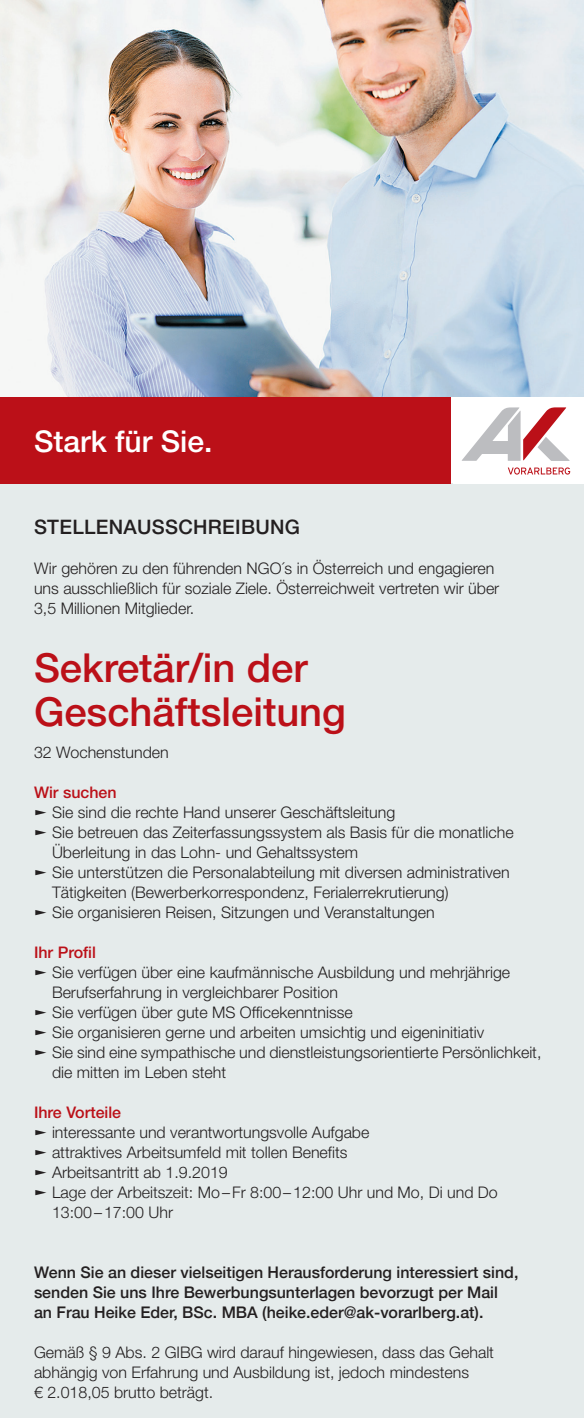
<style>
.page{position:relative;width:584px;height:1418px;background:#fff}
.page>*{position:absolute;margin:0;border:0;box-sizing:border-box;transform-origin:0 0}
.t1{font:500 40px/44px "Helvetica Neue LT";color:#bb1018}
.t2{font:500 30px "Helvetica Neue LT";color:#fff}
.t3{font:500 20px "Helvetica Neue LT";letter-spacing:.015em;color:#231f20}
.t4{font:300 16px/20px "Helvetica Neue LT";color:#231f20}
.t5{font:500 16px/20px "Helvetica Neue";color:#231f20}
.t6{font:500 16px "Helvetica Neue LT";color:#bb1018}
.s1{font-family:"Helvetica Neue"}
</style>
<div class="page">
<div style="left:0;top:483px;width:584px;height:934px;background:#e5ebeb"></div>
<img style="left:0;top:1px;width:584px;height:396px">
<svg style="left:462px;top:407px;width:108px;height:54px"></svg>
<svg style="left:508px;top:467px;width:62px;height:7px"></svg>
<div style="left:0;top:397px;width:451px;height:86px;background:#bb1018"></div>
<h2 class="t2" style="left:34px;top:423px;width:180px">Stark für Sie.</h2>
<p class="t3" style="left:34px;top:514px;width:268px">STELLENAUSSCHREIBUNG</p>
<p class="t4" style="left:34px;top:557px;width:467px">Wir gehören zu den führenden NGO´s in Österreich und engagieren uns ausschließlich für soziale Ziele. Österreichweit vertreten wir über<br>3,5 Millionen Mitglieder.</p>
<h1 class="t1" style="left:34px;top:645px;width:313px">Sekretär/in der<br>Geschäftsleitung</h1>
<p class="t4" style="left:34px;top:741px;width:136px">32 Wochenstunden</p>
<p class="t6" style="left:34px;top:782px;width:84px">Wir suchen</p>
<p class="t4" style="left:34px;top:801px;width:363px">❑ Sie sind die rechte Hand unserer Geschäftsleitung</p>
<p class="t4" style="left:52px;top:821px;width:463px;text-indent:-18px">❑ Sie betreuen das Zeiterfassungssystem als Basis für die monatliche<br>Überleitung in das Lohn- und Gehaltssystem</p>
<p class="t4" style="left:52px;top:861px;width:459px;text-indent:-18px">❑ Sie unterstützen die Personalabteilung mit diversen administrativen<br>Tätigkeiten (Bewerberkorrespondenz, Ferialerrekrutierung)</p>
<p class="t4" style="left:34px;top:901px;width:402px">❑ Sie organisieren Reisen, Sitzungen und Veranstaltungen</p>
<p class="t6" style="left:34px;top:942px;width:63px">Ihr Profil</p>
<p class="t4" style="left:52px;top:961px;width:460px;text-indent:-18px">❑ Sie verfügen über eine kaufmännische Ausbildung und mehrjährige<br>Berufserfahrung in vergleichbarer Position</p>
<p class="t4" style="left:34px;top:1001px;width:320px">❑ Sie verfügen über gute MS Officekenntnisse</p>
<p class="t4" style="left:34px;top:1021px;width:452px">❑ Sie organisieren gerne und arbeiten umsichtig und eigeninitiativ</p>
<p class="t4" style="left:52px;top:1041px;width:491px;text-indent:-18px">❑ Sie sind eine sympathische und dienstleistungsorientierte Persönlichkeit, die mitten im Leben steht</p>
<p class="t6" style="left:34px;top:1102px;width:89px">Ihre Vorteile</p>
<p class="t4" style="left:34px;top:1121px;width:337px">❑ interessante und verantwortungsvolle Aufgabe</p>
<p class="t4" style="left:34px;top:1141px;width:315px">❑ attraktives Arbeitsumfeld mit tollen Benefits</p>
<p class="t4" style="left:34px;top:1161px;width:195px">❑ Arbeitsantritt ab 1.9.2019</p>
<p class="t4" style="left:52px;top:1181px;width:447px;text-indent:-18px">❑ <span class="s1">Lage der Arbeitszeit:</span> Mo–Fr 8:00–12:00 Uhr und Mo, Di und Do<br>13:00–17:00 Uhr</p>
<p class="t5" style="left:34px;top:1260px;width:486px">Wenn Sie an dieser vielseitigen Herausforderung interessiert sind, senden Sie uns Ihre Bewerbungsunterlagen bevorzugt per Mail an Frau Heike Eder, BSc. MBA (heike.eder@ak-vorarlberg.at).</p>
<p class="t4" style="left:34px;top:1341px;width:461px">Gemäß § 9 Abs. 2 GIBG wird darauf hingewiesen, dass das Gehalt abhängig von Erfahrung und Ausbildung ist, jedoch mindestens<br>€ 2.018,05 brutto beträgt.</p>
</div>
